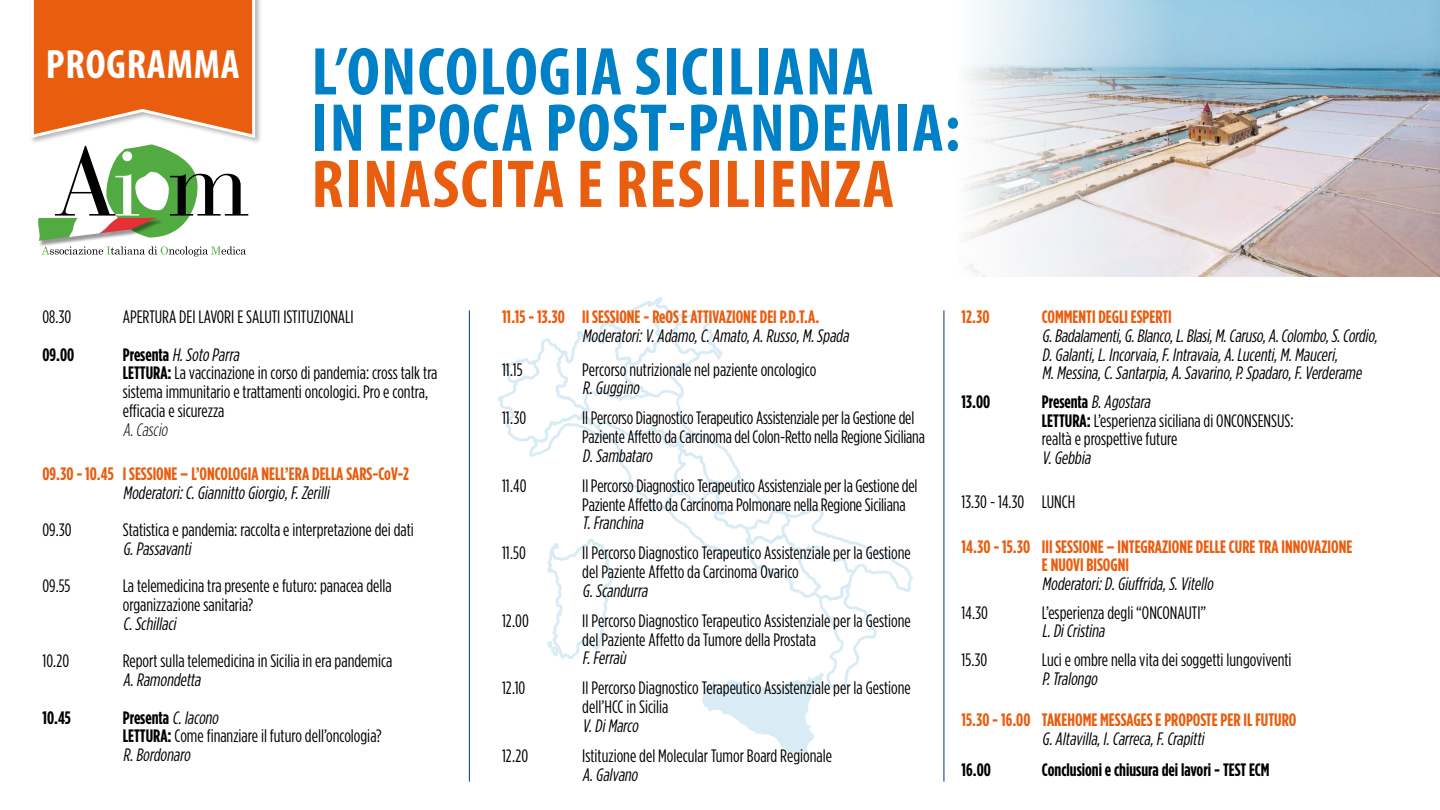
<style>
.page{position:relative;width:1440px;height:810px;background:#fff}
.page>*{position:absolute;margin:0;border:0;box-sizing:border-box;transform-origin:0 0}
.t1{font:700 condensed 68.25px/56.2px "Myriad Pro";letter-spacing:.02em;color:#0081c7}
.t2{font:700 condensed 68.25px "Myriad Pro";letter-spacing:.02em;color:#e95d0f}
.t3{font:18px/18.8px "Gotham Condensed";color:#000}
.t4{font:italic 18px/18.8px "Gotham Condensed";color:#000}
.t5{font:700 18px/18.8px "Gotham Condensed";color:#e95d0f}
.t6{font:700 18px "Gotham Condensed";color:#000}
.t7{font:italic 300 18px "Gotham Condensed";color:#000}
.s1{font-weight:700}
.s2{font-style:italic}
</style>
<div class="page">
<svg style="left:497px;top:297px;width:416px;height:459px"></svg>
<div style="left:29px;top:0;width:234px;height:145px;background:#000;opacity:.3"></div>
<img style="left:965px;top:0;width:475px;height:276px">
<svg style="left:29px;top:0;width:228px;height:257px"></svg>
<hr style="left:469px;top:310px;width:1px;height:472px;background:#003882">
<hr style="left:944px;top:310px;width:1px;height:472px;background:#003882">
<h1 class="t1" style="left:311px;top:42px;width:650px;text-indent:-265px"><sup>PROGRAMMA</sup> L’ONCOLOGIA SICILIANA<br>IN EPOCA POST-PANDEMIA:</h1>
<h1 class="t2" style="left:311px;top:142px;width:584px">RINASCITA E RESILIENZA</h1>
<p class="t3" style="left:43px;top:307px;width:30px">08.30</p>
<p class="t3" style="left:123px;top:307px;width:232px">APERTURA DEI LAVORI E SALUTI ISTITUZIONALI</p>
<p class="t6" style="left:43px;top:344px;width:33px">09.00</p>
<p class="t3" style="left:123px;top:345px;width:316px"><span class="s1">P res e n t a</span> <span class="s2">H.Soto Parra<br></span><span class="s1">LETTURA:</span> La vaccinazione in corso di pandemia: cross talk tra sistema immunitario e trattamenti oncologici. Pro e contra, efficacia e sicurezza</p>
<p class="t7" style="left:123px;top:420px;width:49px">A.Cascio</p>
<p class="t5" style="left:43px;top:464px;width:368px">09.30 - 10.45 I SESSIONE – L’ONCOLOGIA NELL’ERA DELLA SARS-CoV-2</p>
<p class="t4" style="left:123px;top:483px;width:211px">Moderatori:C.Giannitto Giorgio,F.Zerilli</p>
<p class="t3" style="left:43px;top:520px;width:31px">09.30</p>
<p class="t3" style="left:123px;top:520px;width:293px">Statistica e pandemia: raccolta e interpretazione dei dati</p>
<p class="t4" style="left:123px;top:539px;width:73px">G.Passavanti</p>
<p class="t3" style="left:43px;top:576px;width:29px">09.55</p>
<p class="t3" style="left:123px;top:576px;width:270px">La telemedicina tra presente e futuro: panacea della organizzazione sanitaria?</p>
<p class="t4" style="left:123px;top:614px;width:58px">C.Schillaci</p>
<p class="t3" style="left:43px;top:651px;width:28px">10.20</p>
<p class="t3" style="left:123px;top:651px;width:271px">Report sulla telemedicina in Sicilia in era pandemica</p>
<p class="t4" style="left:123px;top:670px;width:83px">A.Ramondetta</p>
<p class="t6" style="left:43px;top:707px;width:30px">10.45</p>
<p class="t3" style="left:123px;top:708px;width:260px"><span class="s1">Presenta</span> <span class="s2">C.Iacono<br></span><span class="s1">LETTURA:</span> Come finanziare il futuro dell’oncologia?<br><span class="s2">R.Bordonaro</span></p>
<p class="t5" style="left:502px;top:307px;width:319px">11.15 - 13.30 II SESSIONE - ReOS E ATTIVAZIONE DEI P.D.T.A.</p>
<p class="t4" style="left:582px;top:326px;width:271px">Moderatori:V.Adamo,C.Amato,A.Russo,M.Spada</p>
<p class="t3" style="left:502px;top:360px;width:22px">11.15</p>
<p class="t3" style="left:582px;top:360px;width:236px">Percorso nutrizionale nel paziente oncologico</p>
<p class="t4" style="left:582px;top:378px;width:62px">R.Guggino</p>
<p class="t3" style="left:502px;top:408px;width:26px">11.30</p>
<p class="t3" style="left:582px;top:408px;width:344px">Il Percorso Diagnostico Terapeutico Assistenziale per la Gestione del<br>Paziente Affetto da Carcinoma del Colon-Retto nella Regione Siciliana</p>
<p class="t4" style="left:582px;top:446px;width:75px">D.Sambataro</p>
<p class="t3" style="left:502px;top:476px;width:26px">11.40</p>
<p class="t3" style="left:582px;top:476px;width:337px">Il Percorso Diagnostico Terapeutico Assistenziale per la Gestione del<br>Paziente Affetto da Carcinoma Polmonare nella Regione Siciliana</p>
<p class="t4" style="left:582px;top:513px;width:66px">T.Franchina</p>
<p class="t3" style="left:502px;top:543px;width:25px">11.50</p>
<p class="t3" style="left:582px;top:543px;width:330px">Il Percorso Diagnostico Terapeutico Assistenziale per la Gestione del Paziente Affetto da Carcinoma Ovarico</p>
<p class="t4" style="left:582px;top:581px;width:70px">G.Scandurra</p>
<p class="t3" style="left:502px;top:611px;width:28px">12.00</p>
<p class="t3" style="left:582px;top:611px;width:330px">Il Percorso Diagnostico Terapeutico Assistenziale per la Gestione del Paziente Affetto da Tumore della Prostata</p>
<p class="t4" style="left:582px;top:648px;width:48px">F.Ferraù</p>
<p class="t3" style="left:502px;top:678px;width:25px">12.10</p>
<p class="t3" style="left:582px;top:678px;width:330px">Il Percorso Diagnostico Terapeutico Assistenziale per la Gestione dell’HCC in Sicilia</p>
<p class="t4" style="left:582px;top:716px;width:61px">V.DiMarco</p>
<p class="t3" style="left:502px;top:746px;width:28px">12.20</p>
<p class="t3" style="left:582px;top:746px;width:251px">Istituzione del Molecular Tumor Board Regionale</p>
<p class="t4" style="left:582px;top:765px;width:60px">A.Galvano</p>
<p class="t5" style="left:962px;top:307px;width:29px">12.30</p>
<p class="t5" style="left:1042px;top:307px;width:132px">COMMENTI DEGLI ESPERTI</p>
<p class="t4" style="left:1042px;top:326px;width:340px">G.Badalamenti,G.Blanco,L.Blasi,M.Caruso,A.Colombo,S.Cordio,<br>D.Galanti,L.Incorvaia,F.Intravaia,A.Lucenti,M.Mauceri,<br>M.Messina,C.Santarpia,A.Savarino,P.Spadaro,F.Verderame</p>
<p class="t6" style="left:962px;top:391px;width:30px">13.00</p>
<p class="t3" style="left:1042px;top:392px;width:253px"><span class="s1">Presenta</span> <span class="s2">B.Agostara<br></span><span class="s1">LETTURA:</span> L’esperienza siciliana di ONCONSENSUS: realtà e prospettive future</p>
<p class="t4" style="left:1042px;top:448px;width:53px">V.Gebbia</p>
<p class="t3" style="left:962px;top:492px;width:115px">13.30 - 14.30 LUNCH</p>
<p class="t5" style="left:1042px;top:536px;width:312px;text-indent:-80px">14.30 - 15.30 III SESSIONE – INTEGRAZIONE DELLE CURE TRA INNOVAZIONE<br>E NUOVI BISOGNI</p>
<p class="t4" style="left:1042px;top:574px;width:176px">Moderatori:D.Giuffrida,S.Vitello</p>
<p class="t3" style="left:962px;top:603px;width:28px">14.30</p>
<p class="t3" style="left:1042px;top:603px;width:166px">L’esperienza degli “ONCONAUTI”</p>
<p class="t4" style="left:1042px;top:621px;width:67px">L.DiCristina</p>
<p class="t3" style="left:962px;top:650px;width:27px">15.30</p>
<p class="t3" style="left:1042px;top:650px;width:251px">Luci e ombre nella vita dei soggetti lungoviventi</p>
<p class="t4" style="left:1042px;top:669px;width:60px">P.Tralongo</p>
<p class="t5" style="left:962px;top:710px;width:336px">15.30 - 16.00 TAKEHOME MESSAGES E PROPOSTE PER IL FUTURO</p>
<p class="t4" style="left:1042px;top:729px;width:167px">G.Altavilla,I.Carreca,F.Crapitti</p>
<p class="t6" style="left:962px;top:760px;width:31px">16.00</p>
<p class="t6" style="left:1042px;top:760px;width:229px">Conclusioni e chiusura dei lavori - TEST ECM</p>
</div>
